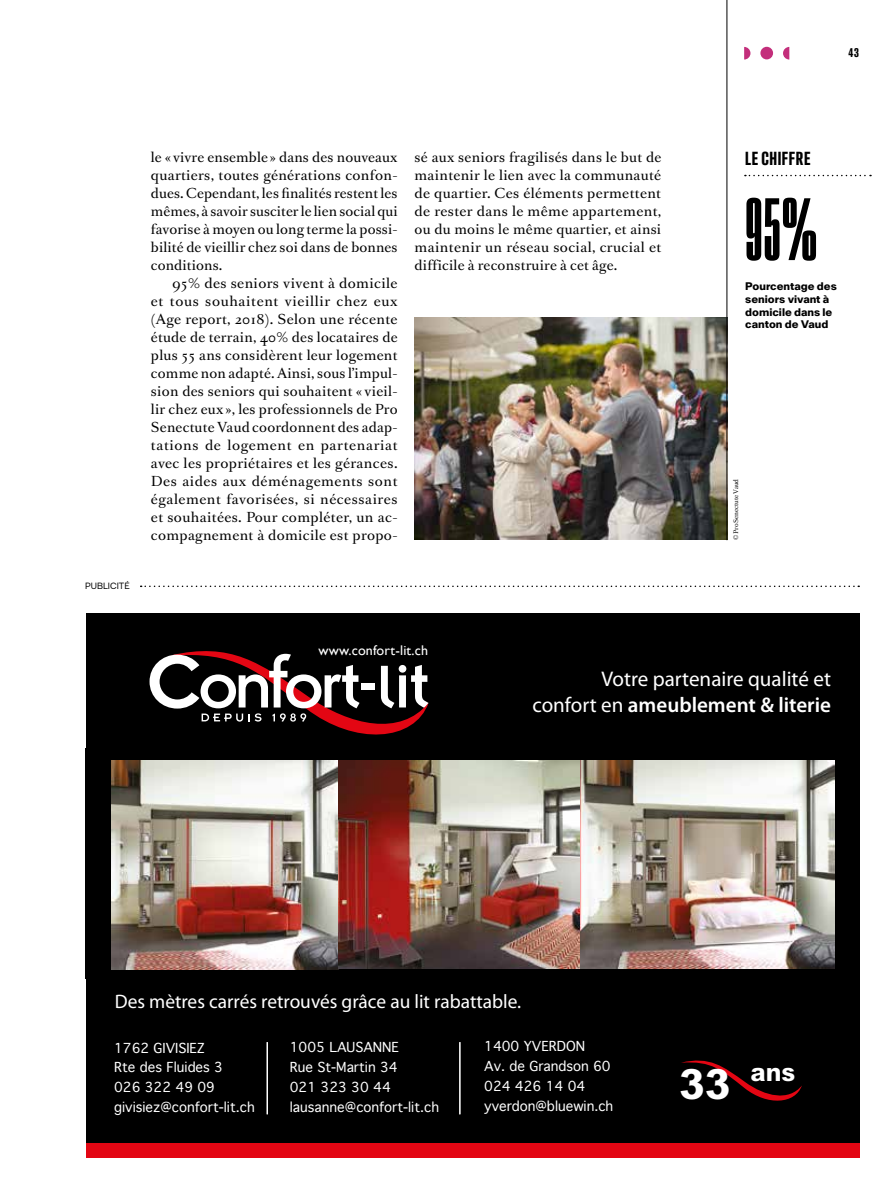
<style>
.page{position:relative;width:893px;height:1191px;background:#fff}
.page>*{position:absolute;margin:0;border:0;box-sizing:border-box;transform-origin:0 0}
.t1{font:84.15px "Antarctica Beta VAR";color:#000}
.t2{font:26.85px "BA Rial";color:#fff}
.t3{font:21.3px/25.5px "Myriad Pro";color:#fff;text-align:right}
.t4{font:19.5px "Myriad Pro";color:#fff}
.t5{font:18px "Antarctica Beta VAR";letter-spacing:.035em;color:#000}
.t6{font:14.1px "Gill Sans";letter-spacing:.01em;color:#fff}
.t7{font:13.2px/19.8px "Geneva";color:#fff}
.t8{font:13.05px/18px "Romain BP Text";letter-spacing:.02em;color:#000;text-align:justify}
.t9{font:12px "Antarctica Beta VAR";color:#000}
.t10{font:700 10.5px/12.8px "Antarctica Beta";color:#000}
.t11{font:9px "Neurial Grotesk";color:#000}
.t12{font:6px "Romain BP Text";letter-spacing:-.01em;color:#000}
.s1{font-weight:600}
.s2{font-size:45px}
</style>
<div class="page">
<svg style="left:745px;top:175px;width:126px;height:1px"></svg>
<img style="left:415px;top:318px;width:312px;height:222px">
<svg style="left:141px;top:585px;width:718px;height:2px"></svg>
<div style="left:760px;top:47px;width:13px;height:12px;background:#c32e7b;border-radius:50%"></div>
<svg style="left:744px;top:47px;width:6px;height:13px"></svg>
<svg style="left:783px;top:47px;width:6px;height:13px"></svg>
<div style="left:86px;top:613px;width:773px;height:543px;background:#000"></div>
<div style="left:86px;top:1143px;width:773px;height:14px;background:#e30613"></div>
<svg style="left:150px;top:651px;width:278px;height:83px"></svg>
<svg style="left:681px;top:1060px;width:121px;height:40px"></svg>
<hr style="left:266px;top:1042px;width:2px;height:72px;background:#fff">
<hr style="left:459px;top:1042px;width:2px;height:72px;background:#fff">
<img style="left:111px;top:760px;width:388px;height:209px">
<img style="left:499px;top:760px;width:335px;height:209px">
<hr style="left:727px;top:0;width:1px;height:540px;background:#000">
<p class="t9" style="left:848px;top:45px;width:12px">43</p>
<p class="t11" style="left:85px;top:579px;width:46px">PUBLICITÉ</p>
<h3 class="t5" style="left:745px;top:146px;width:67px">LE CHIFFRE</h3>
<p class="t8" style="left:151px;top:147px;width:248px">le « vivre ensemble » dans des nouveaux quartiers, toutes générations confon&shy;dues. Cependant, les finalités restent les mêmes, à savoir susciter le lien social qui favorise à moyen ou long terme la possi&shy;bilité de vieillir chez soi dans de bonnes conditions.</p>
<p class="t8" style="left:151px;top:273px;width:248px;text-indent:21px">95% des seniors vivent à domicile et tous souhaitent vieillir chez eux (Age report, 2018). Selon une récente étude de terrain, 40% des locataires de plus 55 ans considèrent leur logement comme non adapté. Ainsi, sous l’impul&shy;sion des seniors qui souhaitent « vieil&shy;lir chez eux », les professionnels de Pro Senectute Vaud coordonnent des adap&shy;tations de logement en partenariat avec les propriétaires et les gérances.<br>Des aides aux déménagements sont également favorisées, si nécessaires et souhaitées. Pour compléter, un ac&shy;compagnement à domicile est propo-</p>
<p class="t10" style="left:745px;top:279px;width:93px">Pourcentage des seniors vivant à domicile dans le canton de Vaud</p>
<p class="t8" style="left:415px;top:147px;width:248px">sé aux seniors fragilisés dans le but de maintenir le lien avec la communauté de quartier. Ces éléments permettent de rester dans le même appartement, ou du moins le même quartier, et ainsi maintenir un réseau social, crucial et difficile à reconstruire à cet âge.</p>
<h1 class="t1" style="left:745px;top:173px;width:74px">95%</h1>
<p class="t12" style="left:730px;top:540px;width:63px;rotate:-90deg">© Pro Senectute Vaud</p>
<p class="t6" style="left:318px;top:642px;width:111px">www.confort-lit.ch</p>
<h3 class="t3" style="left:532px;top:666px;width:300px">Votre partenaire qualité et confort en <span class="s1">ameublement &amp; literie</span></h3>
<h3 class="t4" style="left:115px;top:989px;width:408px">Des mètres carrés retrouvés grâce au lit rabattable.</h3>
<p class="t7" style="left:114px;top:1038px;width:142px">1762 GIVISIEZ<br>Rte des Fluides 3<br>026 322 49 09 givisiez@confort-lit.ch</p>
<p class="t7" style="left:290px;top:1038px;width:151px">1005 LAUSANNE<br>Rue St-Martin 34<br>021 323 30 44 lausanne@confort-lit.ch</p>
<p class="t7" style="left:484px;top:1036px;width:131px">1400 YVERDON<br>Av. de Grandson 60<br>024 426 14 04 yverdon@bluewin.ch</p>
<h2 class="t2" style="left:679px;top:1055px;width:118px"><span class="s2">33</span> ans</h2>
</div>
